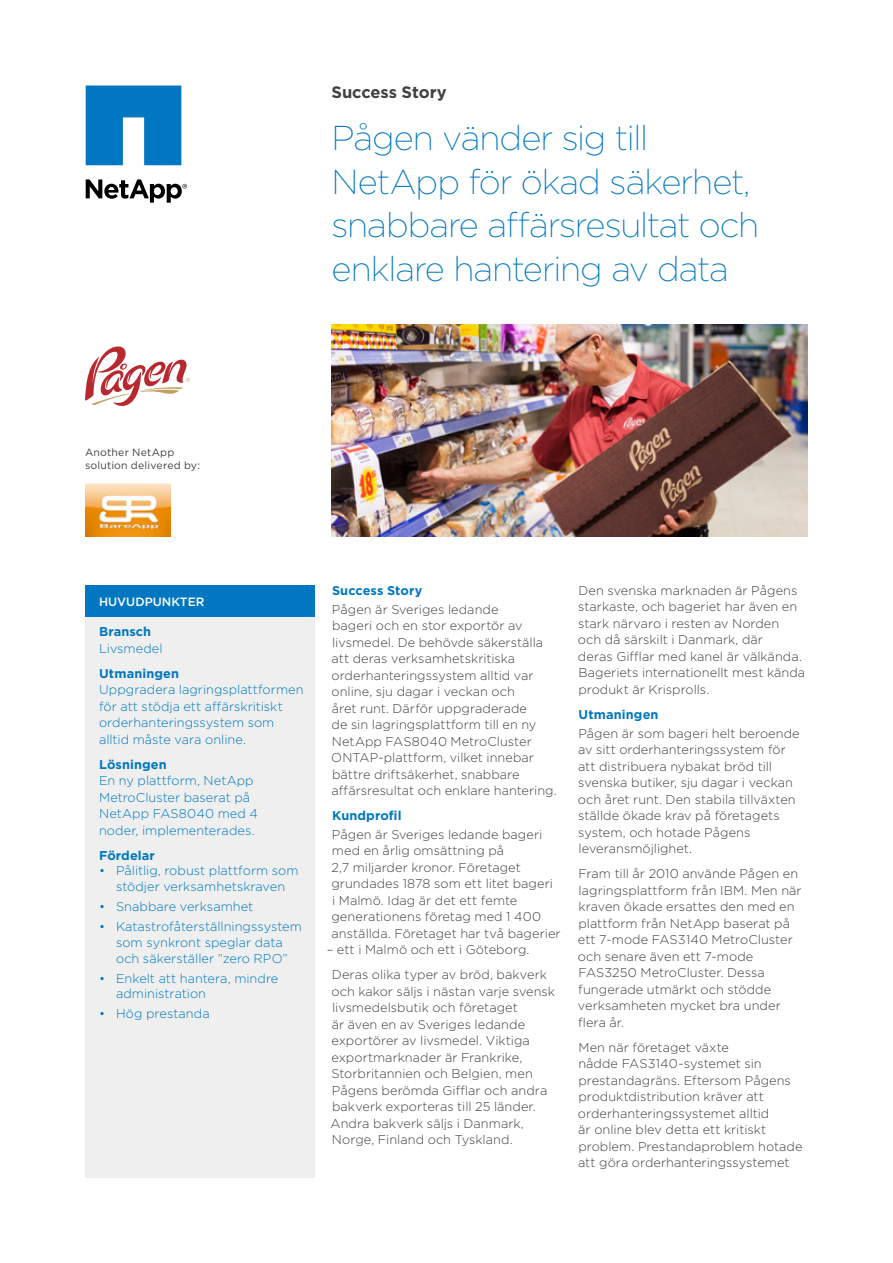
<style>
.page{position:relative;width:893px;height:1263px;background:#fff}
.page>*{position:absolute;margin:0;border:0;box-sizing:border-box;transform-origin:0 0}
.t1{font:200 34.5px/43.5px "Gotham";letter-spacing:-.03em;color:#0077c0}
.t2{font:700 16.5px "Gotham";letter-spacing:-.005em;color:#414042}
.t3{font:300 12.75px/16.5px "Gotham";letter-spacing:.005em;color:#414042}
.t4{font:300 12.75px/16.5px "Gotham";letter-spacing:.005em;color:#0077c0}
.t5{font:700 12.75px "Gotham";letter-spacing:.01em;color:#0077c0}
.t6{font:500 12px "Gotham";color:#fff}
.t7{font:10.5px/13.5px "Gotham";letter-spacing:.02em;color:#414042}
</style>
<div class="page">
<svg style="left:86px;top:86px;width:95px;height:79px;background:#2289c8"></svg>
<svg style="left:86px;top:179px;width:101px;height:24px"></svg>
<img style="left:332px;top:324px;width:476px;height:213px">
<div style="left:85px;top:585px;width:230px;height:32px;background:#0077c0"></div>
<div style="left:85px;top:617px;width:230px;height:561px;background:#eeefee"></div>
<svg style="left:85px;top:346px;width:105px;height:60px"></svg>
<img style="left:85px;top:484px;width:85px;height:53px">
<p class="t2" style="left:331px;top:81px;width:117px">Success Story</p>
<h1 class="t1" style="left:331px;top:115px;width:429px">Pågen vänder sig till<br>NetApp för ökad säkerhet, snabbare affärsresultat och enklare hantering av data</h1>
<p class="t7" style="left:85px;top:445px;width:117px">Another NetApp solution delivered by:</p>
<p class="t6" style="left:99px;top:594px;width:107px">HUVUDPUNKTER</p>
<p class="t5" style="left:99px;top:623px;width:54px">Bransch</p>
<p class="t4" style="left:99px;top:639px;width:65px">Livsmedel</p>
<p class="t5" style="left:99px;top:665px;width:81px">Utmaningen</p>
<p class="t4" style="left:99px;top:681px;width:206px">Uppgradera lagringsplattformen för att stödja ett affärskritiskt orderhanteringssystem som alltid måste vara online.</p>
<p class="t5" style="left:99px;top:756px;width:69px">Lösningen</p>
<p class="t4" style="left:99px;top:772px;width:160px">En ny plattform, NetApp<br>MetroCluster baserat på<br>NetApp FAS8040 med 4 noder, implementerades.</p>
<p class="t5" style="left:99px;top:847px;width:57px">Fördelar</p>
<p class="t4" style="left:99px;top:863px;width:201px;line-height:15.8px;text-align:center">• Pålitlig, robust plattform som stödjer verksamhetskraven</p>
<p class="t4" style="left:99px;top:898px;width:156px">• Snabbare verksamhet</p>
<p class="t4" style="left:99px;top:918px;width:204px;line-height:15.8px;text-align:center">• Katastrofåterställningssystem som synkront speglar data<br>och säkerställer ”zero RPO”</p>
<p class="t4" style="left:116px;top:970px;width:164px;line-height:15.8px;text-indent:-17px">• Enkelt att hantera, mindre administration</p>
<p class="t4" style="left:99px;top:1005px;width:112px">• Hög prestanda</p>
<p class="t5" style="left:332px;top:582px;width:92px">Success Story</p>
<p class="t3" style="left:331px;top:600px;width:227px">Pågen är Sveriges ledande<br>bageri och en stor exportör av livsmedel. De behövde säkerställa att deras verksamhetskritiska orderhanteringssystem alltid var online, sju dagar i veckan och<br>året runt. Därför uppgraderade<br>de sin lagringsplattform till en ny<br>NetApp FAS8040 MetroCluster<br>ONTAP-plattform, vilket innebar bättre driftsäkerhet, snabbare affärsresultat och enklare hantering.</p>
<p class="t5" style="left:332px;top:807px;width:71px">Kundprofil</p>
<p class="t3" style="left:331px;top:825px;width:231px">Pågen är Sveriges ledande bageri med en årlig omsättning på<br>2,7 miljarder kronor. Företaget grundades 1878 som ett litet bageri<br>i Malmö. Idag är det ett femte generationens företag med 1 400 anställda. Företaget har två bagerier</p>
<p class="t3" style="left:332px;top:937px;width:216px;line-height:25px;text-indent:-5px">– ett i Malmö och ett i Göteborg.<br>Deras olika typer av bröd, bakverk</p>
<p class="t3" style="left:331px;top:982px;width:226px">och kakor säljs i nästan varje svensk livsmedelsbutik och företaget<br>är även en av Sveriges ledande exportörer av livsmedel. Viktiga exportmarknader är Frankrike,<br>Storbritannien och Belgien, men<br>Pågens berömda Gifflar och andra bakverk exporteras till 25 länder.<br>Andra bakverk säljs i Danmark,<br>Norge, Finland och Tyskland.</p>
<p class="t3" style="left:578px;top:582px;width:229px">Den svenska marknaden är Pågens starkaste, och bageriet har även en stark närvaro i resten av Norden och då särskilt i Danmark, där<br>deras Gifflar med kanel är välkända.<br>Bageriets internationellt mest kända produkt är Krisprolls.</p>
<p class="t5" style="left:579px;top:706px;width:81px">Utmaningen</p>
<p class="t3" style="left:578px;top:724px;width:223px">Pågen är som bageri helt beroende av sitt orderhanteringssystem för att distribuera nybakat bröd till svenska butiker, sju dagar i veckan och året runt. Den stabila tillväxten ställde ökade krav på företagets system, och hotade Pågens leveransmöjlighet.</p>
<p class="t3" style="left:578px;top:865px;width:225px">Fram till år 2010 använde Pågen en lagringsplattform från IBM. Men när kraven ökade ersattes den med en plattform från NetApp baserat på ett 7-mode FAS3140 MetroCluster och senare även ett 7-mode<br>FAS3250 MetroCluster. Dessa fungerade utmärkt och stödde verksamheten mycket bra under flera år.</p>
<p class="t3" style="left:578px;top:1038px;width:226px">Men när företaget växte<br>nådde FAS3140-systemet sin prestandagräns. Eftersom Pågens produktdistribution kräver att orderhanteringssystemet alltid<br>är online blev detta ett kritiskt problem. Prestandaproblem hotade att göra orderhanteringssystemet</p>
</div>
